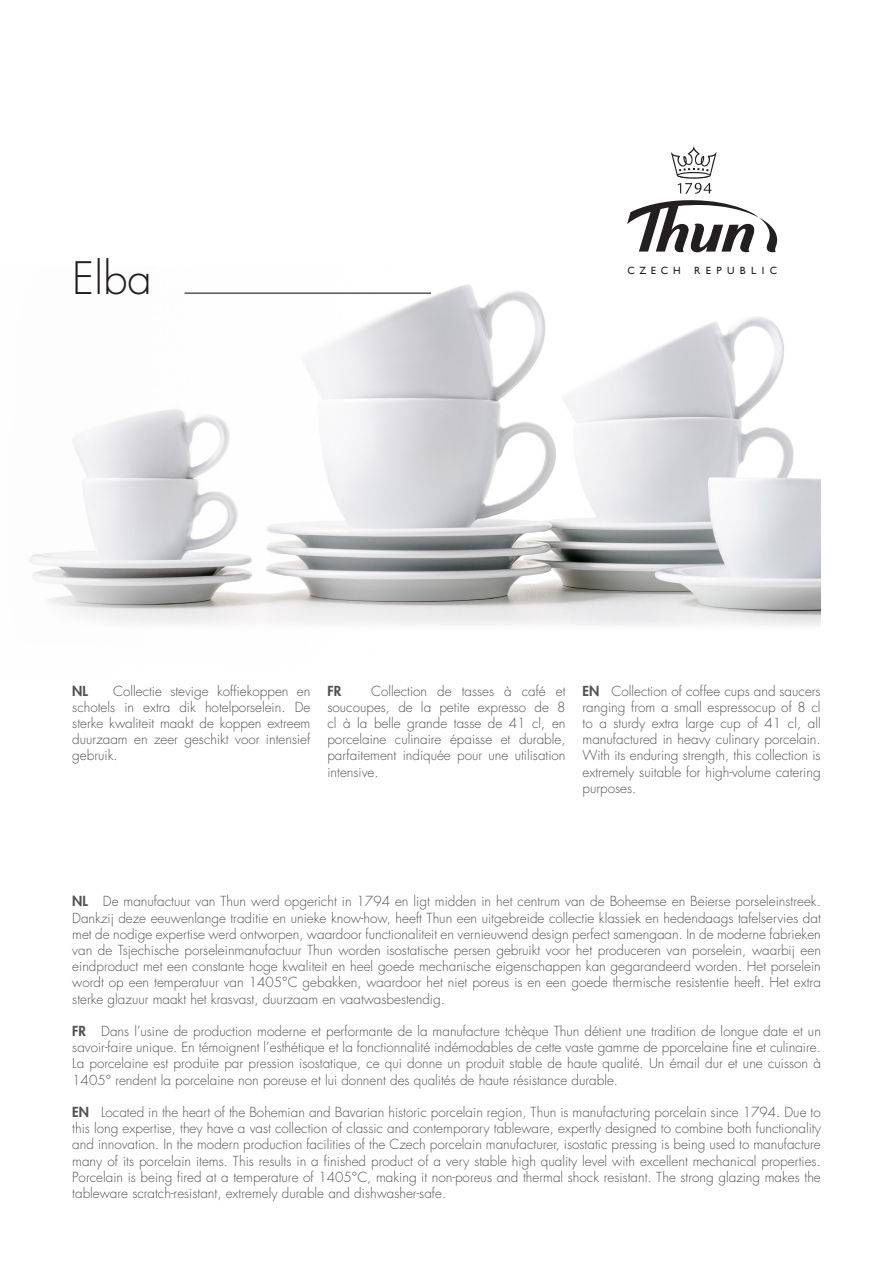
<style>
.page{position:relative;width:893px;height:1263px;background:#fff}
.page>*{position:absolute;margin:0;border:0;box-sizing:border-box;transform-origin:0 0}
.t1{font:300 43.5px "Futura LT";color:#231f20}
.voltekst{font:300 13.5px/16.2px "Futura LT";color:#505353;text-align:justify}
.voltekst-2{font:800 13.5px "Futura LT";color:#505353}
.t2{font:10.5px "Gill Sans";letter-spacing:.515em;color:#231f20}
.s1{font-weight:800}
</style>
<div class="page">
<img style="left:29px;top:284px;width:792px;height:342px">
<hr style="left:185px;top:293px;width:246px;height:1px;background:#231f20">
<svg style="left:627px;top:200px;width:150px;height:52px"></svg>
<svg style="left:671px;top:146px;width:46px;height:48px"></svg>
<p class="t1" style="left:72px;top:252px;width:81px">Elba</p>
<p class="t2" style="left:627px;top:264px;width:55px">CZECH</p>
<p class="t2" style="left:694px;top:264px;width:85px">REPUBLIC</p>
<p class="voltekst" style="left:72px;top:683px;width:240px;text-indent:41px">Collectie stevige koffiekoppen en schotels in extra dik hotelporselein. De sterke kwaliteit maakt de koppen extreem duurzaam en zeer geschikt voor intensief gebruik.</p>
<p class="voltekst-2" style="left:327px;top:682px;width:15px">FR</p>
<p class="voltekst" style="left:327px;top:683px;width:240px;text-indent:44px">Collection de tasses à café et soucoupes, de la petite expresso de 8 cl à la belle grande tasse de 41 cl, en porcelaine culinaire épaisse et durable, parfaitement indiquée pour une utilisation intensive.</p>
<p class="voltekst" style="left:583px;top:683px;width:240px"><span class="s1">EN</span> Collection of coffee cups and saucers ranging from a small espressocup of 8 cl to a sturdy extra large cup of 41 cl, all manufactured in heavy culinary porcelain.<br>With its enduring strength, this collection is extremely suitable for high-volume catering purposes.</p>
<p class="voltekst-2" style="left:72px;top:682px;width:17px">NL</p>
<p class="voltekst" style="left:72px;top:894px;width:750px"><span class="s1">NL</span> De manufactuur van Thun werd opgericht in 1794 en ligt midden in het centrum van de Boheemse en Beierse porseleinstreek.<br>Dankzij deze eeuwenlange traditie en unieke know-how, heeft Thun een uitgebreide collectie klassiek en hedendaags tafelservies dat met de nodige expertise werd ontworpen, waardoor functionaliteit en vernieuwend design perfect samengaan. In de moderne fabrieken van de Tsjechische porseleinmanufactuur Thun worden isostatische persen gebruikt voor het produceren van porselein, waarbij een eindproduct met een constante hoge kwaliteit en heel goede mechanische eigenschappen kan gegarandeerd worden. Het porselein wordt op een temperatuur van 1405°C gebakken, waardoor het niet poreus is en een goede thermische resistentie heeft. Het extra sterke glazuur maakt het krasvast, duurzaam en vaatwasbestendig.</p>
<p class="voltekst" style="left:72px;top:1023px;width:750px"><span class="s1">FR</span> Dans l’usine de production moderne et performante de la manufacture tchèque Thun détient une tradition de longue date et un savoir-faire unique. En témoignent l’esthétique et la fonctionnalité indémodables de cette vaste gamme de pporcelaine fine et culinaire.<br>La porcelaine est produite par pression isostatique, ce qui donne un produit stable de haute qualité. Un émail dur et une cuisson à 1405° rendent la porcelaine non poreuse et lui donnent des qualités de haute résistance durable.</p>
<p class="voltekst" style="left:72px;top:1104px;width:750px"><span class="s1">EN</span> Located in the heart of the Bohemian and Bavarian historic porcelain region, Thun is manufacturing porcelain since 1794. Due to this long expertise, they have a vast collection of classic and contemporary tableware, expertly designed to combine both functionality and innovation. In the modern production facilities of the Czech porcelain manufacturer, isostatic pressing is being used to manufacture many of its porcelain items. This results in a finished product of a very stable high quality level with excellent mechanical properties.<br>Porcelain is being fired at a temperature of 1405°C, making it non-poreus and thermal shock resistant. The strong glazing makes the tableware scratch-resistant, extremely durable and dishwasher-safe.</p>
</div>
